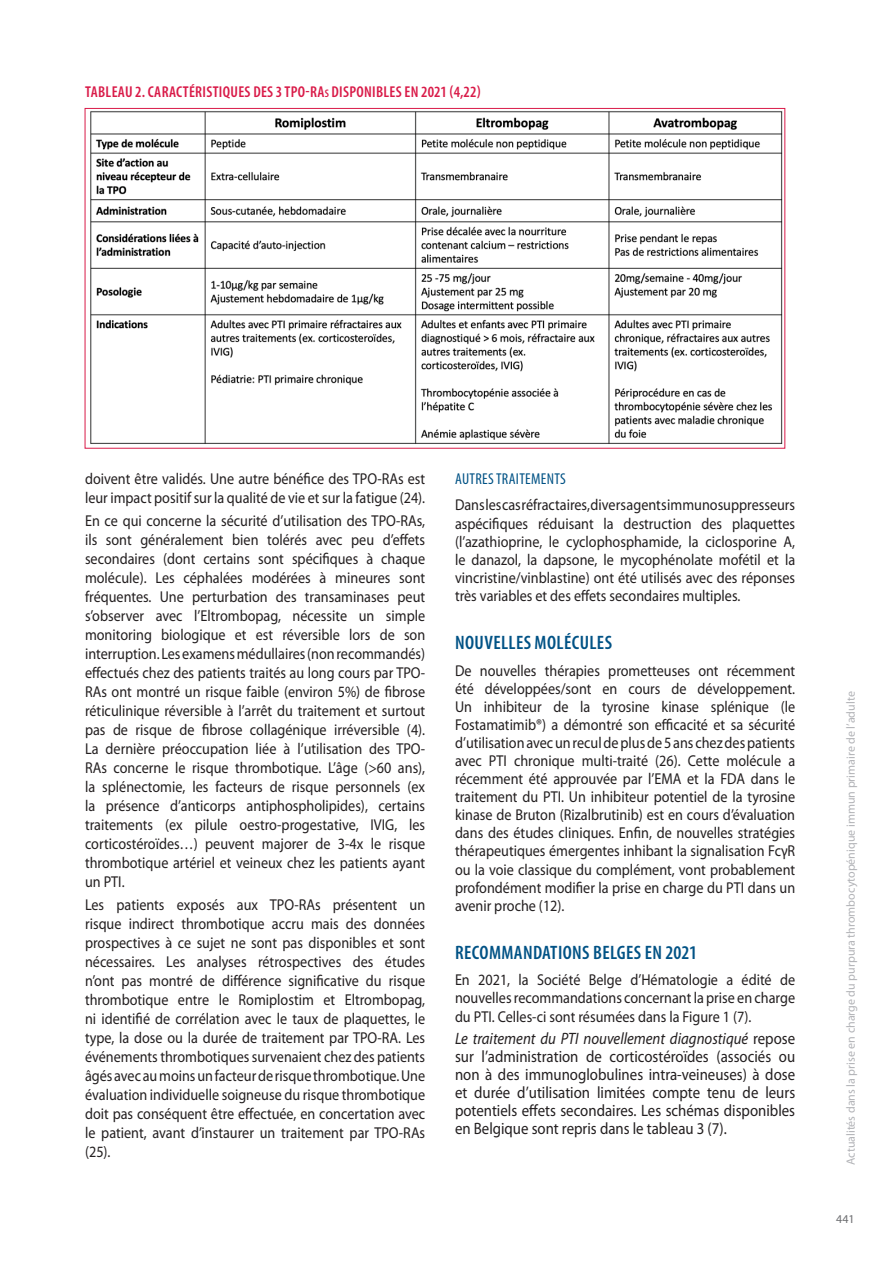
<style>
.page{position:relative;width:893px;height:1263px;background:#fff}
.page>*{position:absolute;margin:0;border:0;box-sizing:border-box;transform-origin:0 0}
.TITRE_-_01_new{font:600 condensed 19.5px "Myriad Pro";letter-spacing:.02em;color:#005285}
.TEXTE_NORMAL{font:16.5px/18.1px "Myriad Pro";color:#231f20;text-align:justify;scale:.9 1}
.TEXTE_NORMAL-2{font:15.75px/19px "Myriad Pro";color:#231f20;text-align:justify;scale:.9 1}
.t1{font:600 condensed 15.75px "Myriad Pro";letter-spacing:.02em;color:#d91a48}
.TITRE_-_02_new{font:condensed 15.75px "Myriad Pro";letter-spacing:.02em;color:#005285}
.t2{font:12px "Myriad Pro";color:#b2b3b7}
.t3{font:12px "Myriad Pro";color:#6c6d70}
.s1{font-size:10.95px}
.s2{font-style:italic}
</style>
<div class="page">
<img style="left:90px;top:111px;width:693px;height:333px">
<p class="t1" style="left:85px;top:83px;width:397px">TABLEAU 2. CARACTÉRISTIQUES DES 3 TPO-RA<span class="s1">s</span> DISPONIBLES EN 2021 (4,22)</p>
<p class="TEXTE_NORMAL-2" style="left:85px;top:469px;width:379px">doivent être validés. Une autre bénéfice des TPO-RAs est leur impact positif sur la qualité de vie et sur la fatigue (24).</p>
<p class="TEXTE_NORMAL-2" style="left:85px;top:511px;width:379px">En ce qui concerne la sécurité d’utilisation des TPO-RAs, ils sont généralement bien tolérés avec peu d’effets secondaires (dont certains sont spécifiques à chaque molécule). Les céphalées modérées à mineures sont fréquentes. Une perturbation des transaminases peut s’observer avec l’Eltrombopag, nécessite un simple monitoring biologique et est réversible lors de son interruption. Les examens médullaires (non recommandés) effectués chez des patients traités au long cours par TPO-RAs ont montré un risque faible (environ 5%) de fibrose réticulinique réversible à l’arrêt du traitement et surtout pas de risque de fibrose collagénique irréversible (4).<br>La dernière préoccupation liée à l’utilisation des TPO-RAs concerne le risque thrombotique. L’âge (&gt;60 ans), la splénectomie, les facteurs de risque personnels (ex la présence d’anticorps antiphospholipides), certains traitements (ex pilule oestro-progestative, IVIG, les corticostéroïdes…) peuvent majorer de 3-4x le risque thrombotique artériel et veineux chez les patients ayant un PTI.</p>
<p class="TEXTE_NORMAL-2" style="left:85px;top:895px;width:379px">Les patients exposés aux TPO-RAs présentent un risque indirect thrombotique accru mais des données prospectives à ce sujet ne sont pas disponibles et sont nécessaires. Les analyses rétrospectives des études n’ont pas montré de différence significative du risque thrombotique entre le Romiplostim et Eltrombopag, ni identifié de corrélation avec le taux de plaquettes, le type, la dose ou la durée de traitement par TPO-RA. Les événements thrombotiques survenaient chez des patients âgés avec au moins un facteur de risque thrombotique. Une évaluation individuelle soigneuse du risque thrombotique doit pas conséquent être effectuée, en concertation avec le patient, avant d’instaurer un traitement par TPO-RAs (25).</p>
<p class="TITRE_-_02_new" style="left:455px;top:470px;width:112px">AUTRES TRAITEMENTS</p>
<p class="TEXTE_NORMAL-2" style="left:455px;top:496px;width:379px;line-height:18.1px">Dans les cas réfractaires, divers agents immunosuppresseurs aspécifiques réduisant la destruction des plaquettes (l’azathioprine, le cyclophosphamide, la ciclosporine A, le danazol, la dapsone, le mycophénolate mofétil et la vincristine/vinblastine) ont été utilisés avec des réponses très variables et des effets secondaires multiples.</p>
<p class="TITRE_-_01_new" style="left:455px;top:632px;width:158px">NOUVELLES MOLÉCULES</p>
<p class="TEXTE_NORMAL-2" style="left:455px;top:661px;width:380px;line-height:18.1px">De nouvelles thérapies prometteuses ont récemment été développées/sont en cours de développement.<br>Un inhibiteur de la tyrosine kinase splénique (le Fostamatimib®) a démontré son efficacité et sa sécurité d’utilisation avec un recul de plus de 5 ans chez des patients avec PTI chronique multi-traité (26). Cette molécule a récemment été approuvée par l’EMA et la FDA dans le traitement du PTI. Un inhibiteur potentiel de la tyrosine kinase de Bruton (Rizalbrutinib) est en cours d’évaluation dans des études cliniques. Enfin, de nouvelles stratégies thérapeutiques émergentes inhibant la signalisation FcγR ou la voie classique du complément, vont probablement profondément modifier la prise en charge du PTI dans un avenir proche (12).</p>
<p class="TITRE_-_01_new" style="left:455px;top:942px;width:244px">RECOMMANDATIONS BELGES EN 2021</p>
<p class="TEXTE_NORMAL-2" style="left:455px;top:971px;width:379px;line-height:18.1px">En 2021, la Société Belge d’Hématologie a édité de nouvelles recommandations concernant la prise en charge du PTI. Celles-ci sont résumées dans la Figure 1 (7).</p>
<p class="TEXTE_NORMAL" style="left:455px;top:1029px;width:379px"><span class="s2">Le traitement du PTI nouvellement diagnostiqué</span> repose sur l’administration de corticostéroïdes (associés ou non à des immunoglobulines intra-veineuses) à dose et durée d’utilisation limitées compte tenu de leurs potentiels effets secondaires. Les schémas disponibles en Belgique sont repris dans le tableau 3 (7).</p>
<p class="t2" style="left:844px;top:1165px;width:475px;rotate:-90deg">Actualités dans la prise en charge du purpura thrombocytopénique immun primaire de l’adulte</p>
<p class="t3" style="left:836px;top:1212px;width:20px">441</p>
</div>
